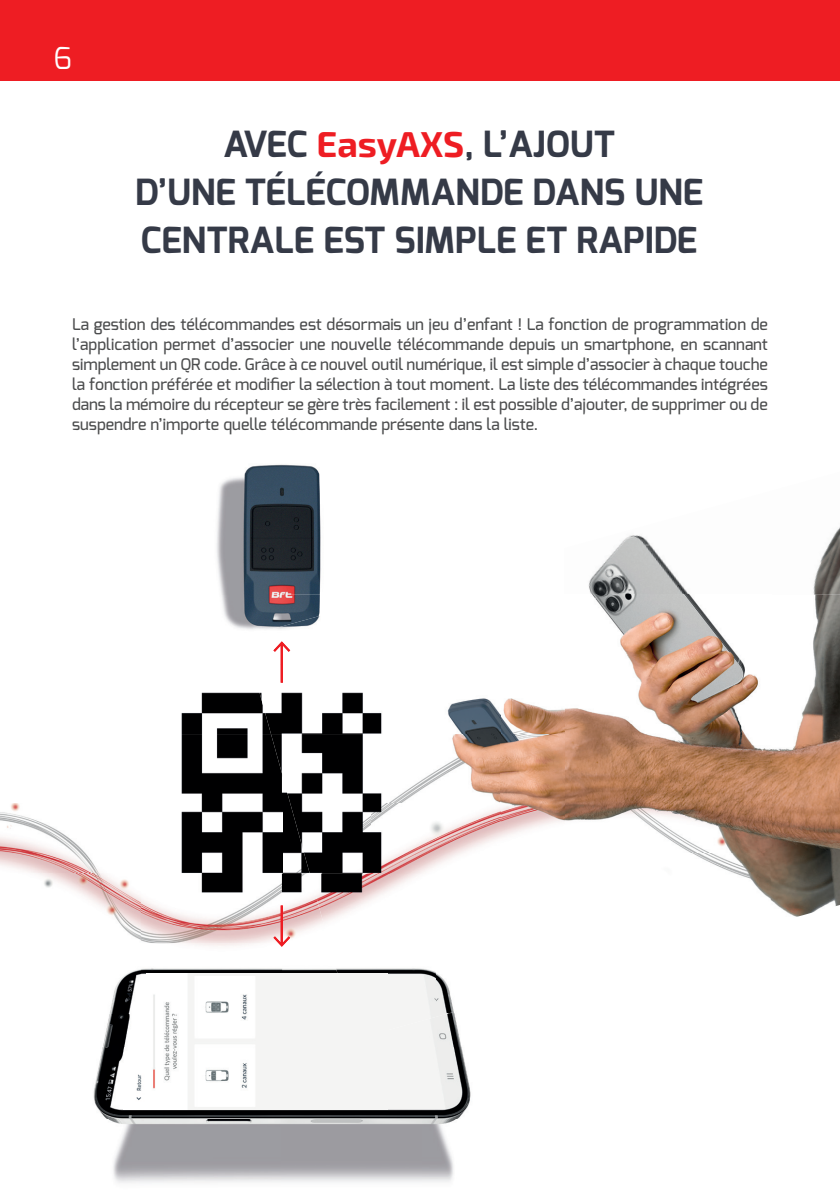
<style>
.page{position:relative;width:840px;height:1191px;background:#fff}
.page>*{position:absolute;margin:0;border:0;box-sizing:border-box;transform-origin:0 0}
.t1{font:700 36px/48px "Exo";color:#353a47;text-align:center}
.t2{font:30px "Exo";color:#fff}
.t3{font:500 16px/20px "Exo";color:#4b4c4d;text-align:justify}
.s1{font-family:"Exo 2";font-weight:400;color:#ee1d23}
</style>
<div class="page">
<img style="left:216px;top:464px;width:105px;height:81px">
<img style="left:216px;top:545px;width:105px;height:50px">
<img style="left:93px;top:1013px;width:378px;height:170px">
<img style="left:221px;top:595px;width:61px;height:34px">
<img style="left:282px;top:595px;width:38px;height:6px">
<img style="left:181px;top:692px;width:70px;height:42px">
<img style="left:0;top:734px;width:282px;height:279px">
<img style="left:282px;top:804px;width:8px;height:69px">
<img style="left:282px;top:873px;width:47px;height:100px">
<img style="left:280px;top:905px;width:3px;height:31px">
<img style="left:273px;top:936px;width:17px;height:11px">
<img style="left:588px;top:535px;width:102px;height:60px">
<img style="left:813px;top:528px;width:26px;height:67px">
<img style="left:563px;top:595px;width:207px;height:304px">
<img style="left:770px;top:595px;width:69px;height:322px">
<div style="left:387px;top:1013px;width:62px;height:26px;background:#f4f4f3"></div>
<img style="left:244px;top:601px;width:76px;height:50px">
<img style="left:500px;top:698px;width:63px;height:140px">
<img style="left:251px;top:682px;width:249px;height:52px">
<img style="left:271px;top:734px;width:229px;height:70px">
<img style="left:290px;top:804px;width:210px;height:69px">
<img style="left:309px;top:873px;width:112px;height:70px">
<img style="left:329px;top:968px;width:125px;height:45px">
<img style="left:280px;top:652px;width:3px;height:30px">
<img style="left:273px;top:641px;width:17px;height:11px">
<div style="left:0;top:0;width:839px;height:80px;background:#ee1d23"></div>
<img style="left:123px;top:1064px;width:23px;height:45px">
<img style="left:146px;top:973px;width:241px;height:136px">
<h2 class="t2" style="left:54px;top:39px;width:20px">6</h2>
<h1 class="t1" style="left:135px;top:120px;width:569px">AVEC <span class="s1">EasyAXS</span>, L’AJOUT<br>D’UNE TÉLÉCOMMANDE DANS UNE<br>CENTRALE EST SIMPLE ET RAPIDE</h1>
<p class="t3" style="left:72px;top:314px;width:697px">La gestion des télécommandes est désormais un jeu d’enfant ! La fonction de programmation de l’application permet d’associer une nouvelle télécommande depuis un smartphone, en scannant simplement un QR code. Grâce à ce nouvel outil numérique, il est simple d’associer à chaque touche la fonction préférée et modifier la sélection à tout moment. La liste des télécommandes intégrées dans la mémoire du récepteur se gère très facilement : il est possible d’ajouter, de supprimer ou de suspendre n’importe quelle télécommande présente dans la liste.</p>
</div>
